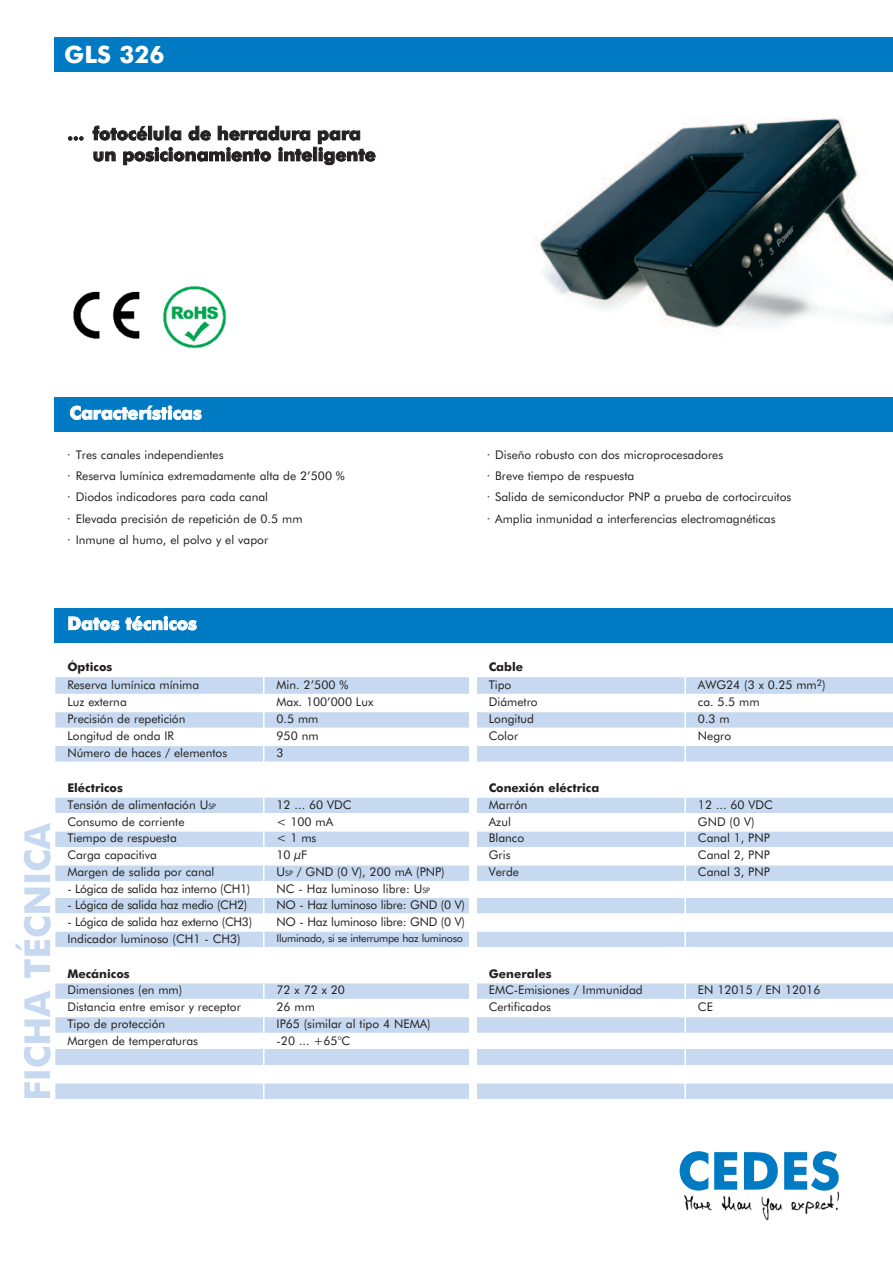
<style>
.page{position:relative;width:893px;height:1263px;background:#fff}
.page>*{position:absolute;margin:0;border:0;box-sizing:border-box;transform-origin:0 0}
.t1{font:700 52.5px "Futura BT";color:#007bc3}
.t2{font:700 24px "Futura BT";color:#fff}
.t3{font:700 18px/21px "Futura BT";color:#231f20}
.t4{font:700 18px "Futura BT";color:#fff}
.t5{font:12px/21.3px "Futura BT";color:#231f20}
.t6{font:12px "Futura BT";letter-spacing:-.025em;color:#231f20}
.t7{font:700 12px "Futura BT";color:#231f20}
.t8{font:12px "Futura BT";letter-spacing:-.02em;color:#231f20}
.t9{font:12px "Futura BT";letter-spacing:.325em;color:#231f20}
.t10{font:10.8px "Futura BT";letter-spacing:-.025em;color:#231f20}
.s1{font-size:7.5px}
</style>
<div class="page">
<div style="left:54px;top:608px;width:839px;height:34px;background:#007bc3"></div>
<img style="left:684px;top:1191px;width:156px;height:30px">
<div style="left:54px;top:37px;width:839px;height:34px;background:#007bc3"></div>
<div style="left:54px;top:398px;width:839px;height:34px;background:#007bc3"></div>
<img style="left:163px;top:286px;width:63px;height:63px">
<svg style="left:15px;top:823px;width:36px;height:275px"></svg>
<img style="left:73px;top:291px;width:67px;height:48px">
<img style="left:535px;top:117px;width:358px;height:219px">
<div style="left:55px;top:677px;width:208px;height:17px;background:#c6d9f0"></div>
<div style="left:265px;top:677px;width:204px;height:17px;background:#c6d9f0"></div>
<div style="left:477px;top:677px;width:207px;height:17px;background:#c6d9f0"></div>
<div style="left:686px;top:677px;width:207px;height:17px;background:#c6d9f0"></div>
<div style="left:55px;top:712px;width:208px;height:16px;background:#c6d9f0"></div>
<div style="left:265px;top:712px;width:204px;height:16px;background:#c6d9f0"></div>
<div style="left:477px;top:712px;width:207px;height:16px;background:#c6d9f0"></div>
<div style="left:686px;top:712px;width:207px;height:16px;background:#c6d9f0"></div>
<div style="left:55px;top:746px;width:208px;height:15px;background:#c6d9f0"></div>
<div style="left:265px;top:746px;width:204px;height:15px;background:#c6d9f0"></div>
<div style="left:477px;top:746px;width:207px;height:15px;background:#c6d9f0"></div>
<div style="left:686px;top:746px;width:207px;height:15px;background:#c6d9f0"></div>
<div style="left:55px;top:798px;width:208px;height:15px;background:#c6d9f0"></div>
<div style="left:265px;top:798px;width:204px;height:15px;background:#c6d9f0"></div>
<div style="left:477px;top:798px;width:207px;height:15px;background:#c6d9f0"></div>
<div style="left:686px;top:798px;width:207px;height:15px;background:#c6d9f0"></div>
<div style="left:55px;top:832px;width:208px;height:15px;background:#c6d9f0"></div>
<div style="left:265px;top:832px;width:204px;height:15px;background:#c6d9f0"></div>
<div style="left:477px;top:832px;width:207px;height:15px;background:#c6d9f0"></div>
<div style="left:686px;top:832px;width:207px;height:15px;background:#c6d9f0"></div>
<div style="left:55px;top:865px;width:208px;height:16px;background:#c6d9f0"></div>
<div style="left:265px;top:865px;width:204px;height:16px;background:#c6d9f0"></div>
<div style="left:477px;top:865px;width:207px;height:16px;background:#c6d9f0"></div>
<div style="left:686px;top:865px;width:207px;height:16px;background:#c6d9f0"></div>
<div style="left:55px;top:898px;width:208px;height:15px;background:#c6d9f0"></div>
<div style="left:265px;top:898px;width:204px;height:15px;background:#c6d9f0"></div>
<div style="left:477px;top:898px;width:207px;height:15px;background:#c6d9f0"></div>
<div style="left:686px;top:898px;width:207px;height:15px;background:#c6d9f0"></div>
<div style="left:55px;top:932px;width:208px;height:15px;background:#c6d9f0"></div>
<div style="left:265px;top:932px;width:204px;height:15px;background:#c6d9f0"></div>
<div style="left:477px;top:932px;width:207px;height:15px;background:#c6d9f0"></div>
<div style="left:686px;top:932px;width:207px;height:15px;background:#c6d9f0"></div>
<div style="left:55px;top:983px;width:208px;height:16px;background:#c6d9f0"></div>
<div style="left:265px;top:983px;width:204px;height:16px;background:#c6d9f0"></div>
<div style="left:477px;top:983px;width:207px;height:16px;background:#c6d9f0"></div>
<div style="left:686px;top:983px;width:207px;height:16px;background:#c6d9f0"></div>
<div style="left:55px;top:1017px;width:208px;height:16px;background:#c6d9f0"></div>
<div style="left:265px;top:1017px;width:204px;height:16px;background:#c6d9f0"></div>
<div style="left:477px;top:1017px;width:207px;height:16px;background:#c6d9f0"></div>
<div style="left:686px;top:1017px;width:207px;height:16px;background:#c6d9f0"></div>
<div style="left:55px;top:1050px;width:208px;height:15px;background:#c6d9f0"></div>
<div style="left:265px;top:1050px;width:204px;height:15px;background:#c6d9f0"></div>
<div style="left:477px;top:1050px;width:207px;height:15px;background:#c6d9f0"></div>
<div style="left:686px;top:1050px;width:207px;height:15px;background:#c6d9f0"></div>
<div style="left:55px;top:1083px;width:208px;height:16px;background:#c6d9f0"></div>
<div style="left:265px;top:1083px;width:204px;height:16px;background:#c6d9f0"></div>
<div style="left:477px;top:1083px;width:207px;height:16px;background:#c6d9f0"></div>
<div style="left:686px;top:1083px;width:207px;height:16px;background:#c6d9f0"></div>
<h2 class="t2" style="left:64px;top:41px;width:102px">GLS 326</h2>
<h3 class="t3" style="left:93px;top:123px;width:284px;text-indent:-26px">... fotocélula de herradura para un posicionamiento inteligente</h3>
<h3 class="t4" style="left:70px;top:402px;width:134px">Características</h3>
<p class="t5" style="left:67px;top:444px;width:279px">· Tres canales independientes<br>· Reserva lumínica extremadamente alta de 2’500 % · Diodos indicadores para cada canal<br>· Elevada precisión de repetición de 0.5 mm<br>· Inmune al humo, el polvo y el vapor</p>
<p class="t5" style="left:487px;top:444px;width:306px">· Diseño robusto con dos microprocesadores<br>· Breve tiempo de respuesta<br>· Salida de semiconductor PNP a prueba de cortocircuitos · Amplia inmunidad a interferencias electromagnéticas</p>
<h3 class="t4" style="left:67px;top:613px;width:131px">Datos técnicos</h3>
<p class="t7" style="left:67px;top:660px;width:46px">Ópticos</p>
<p class="t7" style="left:489px;top:660px;width:36px">Cable</p>
<p class="t5" style="left:67px;top:674px;width:133px">Reserva lumínica mínima</p>
<p class="t5" style="left:277px;top:674px;width:73px">Min. 2’500 %</p>
<p class="t5" style="left:489px;top:674px;width:24px">Tipo</p>
<p class="t5" style="left:698px;top:674px;width:129px">AWG24 (3 x 0.25 mm<sup>2</sup>)</p>
<p class="t5" style="left:67px;top:691px;width:61px">Luz externa</p>
<p class="t5" style="left:277px;top:691px;width:98px">Max. 100’000 Lux</p>
<p class="t5" style="left:489px;top:691px;width:50px">Diámetro</p>
<p class="t5" style="left:698px;top:691px;width:63px">ca. 5.5 mm</p>
<p class="t5" style="left:67px;top:708px;width:120px">Precisión de repetición</p>
<p class="t5" style="left:277px;top:708px;width:43px">0.5 mm</p>
<p class="t5" style="left:489px;top:708px;width:47px">Longitud</p>
<p class="t5" style="left:698px;top:708px;width:33px">0.3 m</p>
<p class="t5" style="left:67px;top:725px;width:108px">Longitud de onda IR</p>
<p class="t5" style="left:277px;top:725px;width:43px">950 nm</p>
<p class="t5" style="left:489px;top:725px;width:31px">Color</p>
<p class="t5" style="left:698px;top:725px;width:35px">Negro</p>
<p class="t5" style="left:67px;top:742px;width:161px">Número de haces / elementos</p>
<p class="t5" style="left:277px;top:742px;width:9px">3</p>
<p class="t7" style="left:67px;top:781px;width:57px">Eléctricos</p>
<p class="t7" style="left:489px;top:781px;width:112px">Conexión eléctrica</p>
<p class="t5" style="left:67px;top:794px;width:150px">Tensión de alimentación U<span class="s1">SP</span></p>
<p class="t5" style="left:277px;top:794px;width:76px">12 ... 60 VDC</p>
<p class="t5" style="left:489px;top:794px;width:40px">Marrón</p>
<p class="t5" style="left:698px;top:794px;width:76px">12 ... 60 VDC</p>
<p class="t5" style="left:67px;top:811px;width:119px">Consumo de corriente</p>
<p class="t5" style="left:277px;top:811px;width:58px">&lt; 100 mA</p>
<p class="t5" style="left:489px;top:811px;width:24px">Azul</p>
<p class="t5" style="left:698px;top:811px;width:58px">GND (0 V)</p>
<p class="t5" style="left:67px;top:828px;width:111px">Tiempo de respuesta</p>
<p class="t5" style="left:277px;top:828px;width:41px">&lt;1ms</p>
<p class="t5" style="left:489px;top:828px;width:37px">Blanco</p>
<p class="t5" style="left:698px;top:828px;width:73px">Canal 1, PNP</p>
<p class="t5" style="left:67px;top:845px;width:91px">Carga capacitiva</p>
<p class="t5" style="left:277px;top:845px;width:32px">10 µF</p>
<p class="t5" style="left:489px;top:845px;width:23px">Gris</p>
<p class="t5" style="left:698px;top:845px;width:73px">Canal 2, PNP</p>
<p class="t5" style="left:67px;top:861px;width:149px">Margen de salida por canal</p>
<p class="t5" style="left:277px;top:861px;width:170px">U<span class="s1">SP</span> / GND (0 V), 200 mA (PNP)</p>
<p class="t5" style="left:489px;top:861px;width:32px">Verde</p>
<p class="t5" style="left:698px;top:861px;width:73px">Canal 3, PNP</p>
<p class="t6" style="left:67px;top:882px;width:185px">- Lógica de salida haz interno (CH1)</p>
<p class="t5" style="left:277px;top:878px;width:155px">NC - Haz luminoso libre: U<span class="s1">SP</span></p>
<p class="t6" style="left:67px;top:897px;width:181px">- Lógica de salida haz medio (CH2)</p>
<p class="t8" style="left:277px;top:897px;width:190px">NO - Haz luminoso libre: GND (0 V)</p>
<p class="t6" style="left:67px;top:914px;width:186px">- Lógica de salida haz externo (CH3)</p>
<p class="t8" style="left:277px;top:914px;width:190px">NO - Haz luminoso libre: GND (0 V)</p>
<p class="t5" style="left:67px;top:928px;width:175px">Indicador luminoso (CH1 - CH3)</p>
<p class="t10" style="left:277px;top:932px;width:188px">Iluminado, si se interrumpe haz luminoso</p>
<p class="t7" style="left:67px;top:966px;width:64px">Mecánicos</p>
<p class="t7" style="left:489px;top:966px;width:64px">Generales</p>
<p class="t5" style="left:67px;top:979px;width:116px">Dimensiones (en mm)</p>
<p class="t9" style="left:277px;top:983px;width:70px">72x72x20</p>
<p class="t5" style="left:489px;top:979px;width:156px">EMC-Emisiones / Immunidad</p>
<p class="t5" style="left:698px;top:979px;width:124px">EN 12015 / EN 12016</p>
<p class="t5" style="left:67px;top:996px;width:175px">Distancia entre emisor y receptor</p>
<p class="t5" style="left:277px;top:996px;width:40px">26 mm</p>
<p class="t5" style="left:489px;top:996px;width:64px">Certificados</p>
<p class="t5" style="left:698px;top:996px;width:16px">CE</p>
<p class="t5" style="left:67px;top:1013px;width:99px">Tipo de protección</p>
<p class="t5" style="left:277px;top:1013px;width:156px">IP65 (similar al tipo 4 NEMA)</p>
<p class="t5" style="left:67px;top:1030px;width:132px">Margen de temperaturas</p>
<p class="t5" style="left:277px;top:1030px;width:75px">-20 ... +65°C</p>
<h1 class="t1" style="left:677px;top:1141px;width:165px">CEDES</h1>
</div>
